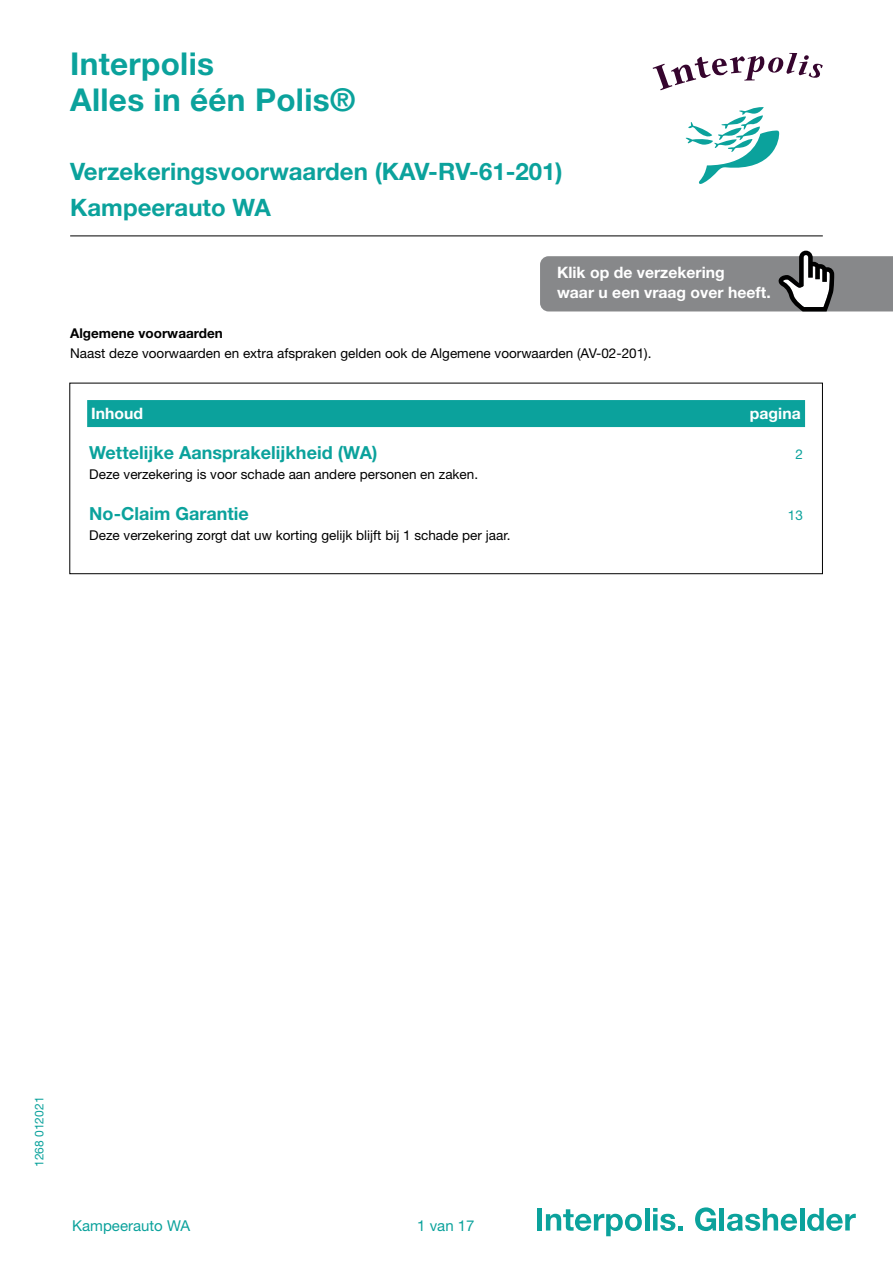
<style>
.page{position:relative;width:893px;height:1263px;background:#fff}
.page>*{position:absolute;margin:0;border:0;box-sizing:border-box;transform-origin:0 0}
.t1{font:700 31.5px/36px "Helvetica Neue LT Std";letter-spacing:.01em;color:#0ba29c}
.t2{font:700 24px/36px "Helvetica Neue LT Std";color:#0ba29c}
.t3{font:700 18px "Helvetica Neue LT Std";color:#0ba29c}
.t4{font:700 15.75px/20.2px "Helvetica Neue LT Std";color:#fff}
.t5{font:15px "Helvetica Neue LT Std";color:#0ba29c}
.t6{font:13.5px "Helvetica Neue LT Std";color:#000}
.t7{font:700 13.5px "Helvetica Neue LT Std";color:#000}
.t8{font:13.5px "Helvetica Neue LT Std";color:#0ba29c}
.t9{font:12px "Helvetica Neue LT Std";color:#0ba29c}
</style>
<div class="page">
<hr style="left:70px;top:236px;width:753px;height:1px;background:#000">
<div style="left:537px;top:1208px;width:5px;height:22px;background:#0ba29c"></div>
<svg style="left:546px;top:1209px;width:96px;height:27px"></svg>
<hr style="left:645px;top:1208px;width:4px;height:22px;background:#0ba29c">
<svg style="left:653px;top:1208px;width:30px;height:23px"></svg>
<svg style="left:695px;top:1207px;width:21px;height:24px"></svg>
<hr style="left:720px;top:1208px;width:4px;height:22px;background:#0ba29c">
<svg style="left:727px;top:1208px;width:70px;height:23px"></svg>
<hr style="left:800px;top:1208px;width:4px;height:22px;background:#0ba29c">
<svg style="left:807px;top:1208px;width:49px;height:23px"></svg>
<div style="left:87px;top:400px;width:718px;height:27px;background:#0ba29c"></div>
<div style="left:69px;top:383px;width:754px;height:191px;border:1px solid #000"></div>
<svg style="left:540px;top:251px;width:353px;height:60px;background:#909193"></svg>
<svg style="left:653px;top:53px;width:170px;height:37px"></svg>
<svg style="left:685px;top:107px;width:95px;height:77px"></svg>
<h1 class="t1" style="left:70px;top:46px;width:287px">Interpolis<br>Alles in één Polis®</h1>
<h2 class="t2" style="left:70px;top:153px;width:494px">Verzekeringsvoorwaarden (KAV-RV-61-201)<br>Kampeerauto WA</h2>
<p class="t4" style="left:557px;top:262px;width:215px">Klik op de verzekering<br>waar u een vraag over heeft.</p>
<p class="t7" style="left:70px;top:324px;width:154px">Algemene voorwaarden</p>
<p class="t6" style="left:70px;top:345px;width:583px">Naast deze voorwaarden en extra afspraken gelden ook de Algemene voorwaarden (AV-02-201).</p>
<p class="t4" style="left:91px;top:402px;width:53px">Inhoud</p>
<p class="t4" style="left:750px;top:402px;width:52px">pagina</p>
<h3 class="t3" style="left:89px;top:441px;width:290px">Wettelijke Aansprakelijkheid (WA)</h3>
<p class="t8" style="left:795px;top:446px;width:9px">2</p>
<p class="t6" style="left:89px;top:466px;width:390px">Deze verzekering is voor schade aan andere personen en zaken.</p>
<h3 class="t3" style="left:89px;top:502px;width:161px">No-Claim Garantie</h3>
<p class="t8" style="left:788px;top:507px;width:17px">13</p>
<p class="t6" style="left:89px;top:527px;width:423px">Deze verzekering zorgt dat uw korting gelijk blijft bij 1 schade per jaar.</p>
<p class="t9" style="left:32px;top:1167px;width:72px;rotate:-90deg">1268 012021</p>
<p class="t5" style="left:72px;top:1216px;width:120px">Kampeerauto WA</p>
<p class="t5" style="left:417px;top:1217px;width:59px">1 van 17</p>
</div>
